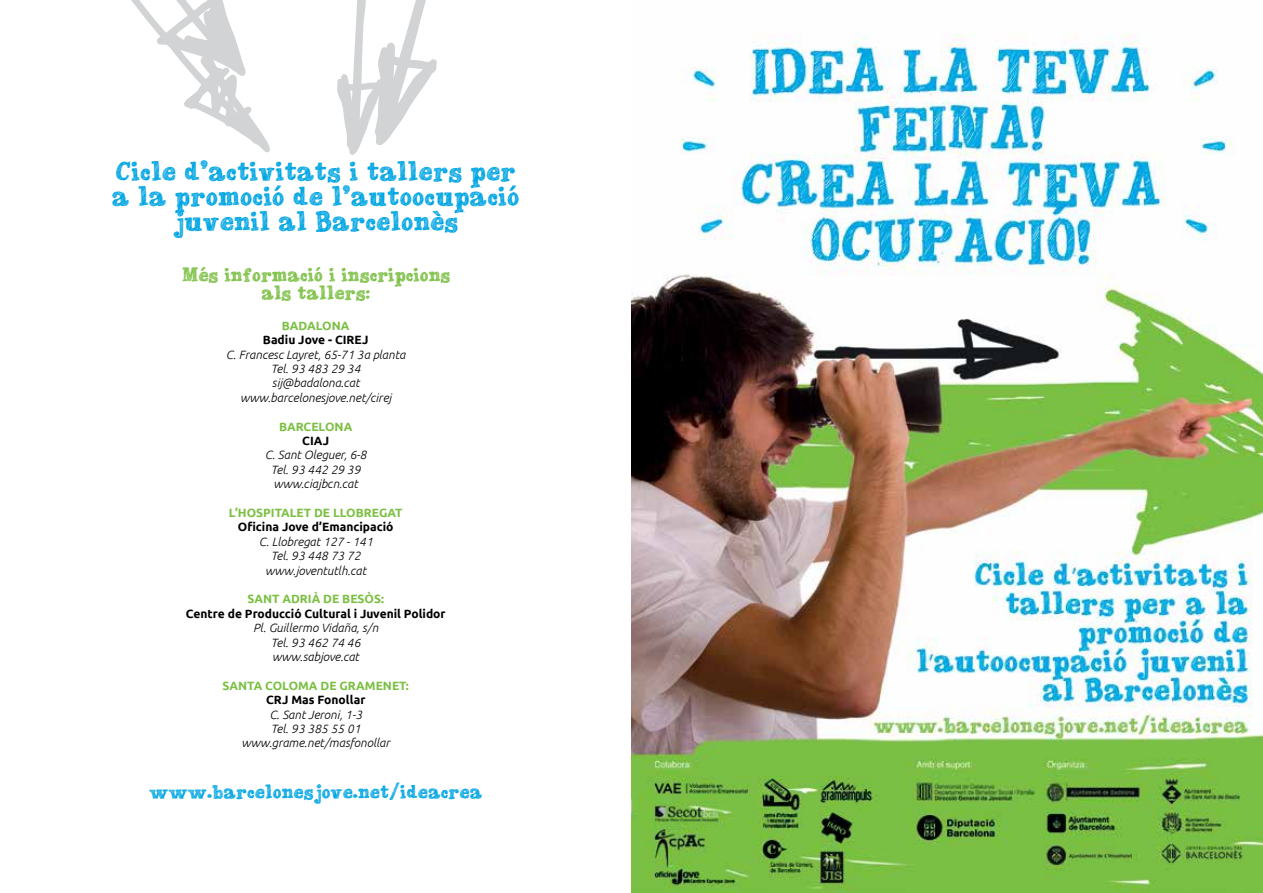
<style>
.page{position:relative;width:1263px;height:893px;background:#fff}
.page>*{position:absolute;margin:0;border:0;box-sizing:border-box;transform-origin:0 0}
.t1{font:21px/25.2px "Peachesen Regalia";color:#00a5e3;text-align:center}
.t2{font:15px/18px "Peachesen Regalia";color:#7bbf43;text-align:center}
.t3{font:15px "Peachesen Regalia";color:#00a5e3}
.t4{font:italic 300 12px/14.4px "Ubuntu";color:#000;text-align:center}
.t5{font:700 12px "Ubuntu";color:#000}
.t6{font:700 12px "Ubuntu";color:#7bbf43}
</style>
<div class="page">
<img style="left:631px;top:33px;width:632px;height:860px">
<svg style="left:131px;top:0;width:139px;height:153px"></svg>
<svg style="left:337px;top:0;width:100px;height:155px"></svg>
<h1 class="t1" style="left:112px;top:160px;width:409px">Cicle d'activitats i tallers per a la promoció de l'autoocupació juvenil al Barcelonès</h1>
<p class="t2" style="left:181px;top:267px;width:271px">Més informació i inscripcions als tallers:</p>
<p class="t6" style="left:282px;top:318px;width:69px">Badalona</p>
<p class="t5" style="left:263px;top:333px;width:107px">Badiu Jove - CIREJ</p>
<p class="t4" style="left:226px;top:347px;width:181px">C. Francesc Layret, 65-71 3a planta<br>Tel. 93 483 29 34 sij@badalona.cat www.barcelonesjove.net/cirej</p>
<p class="t6" style="left:279px;top:419px;width:25px">Barce</p>
<p class="t6" style="left:319px;top:419px;width:35px">lona</p>
<p class="t5" style="left:302px;top:433px;width:28px">CIAJ</p>
<p class="t4" style="left:265px;top:448px;width:103px">C. Sant Oleguer, 6-8<br>Tel. 93 442 29 39 www.ciajbcn.cat</p>
<p class="t6" style="left:229px;top:505px;width:136px">L’Hospitalet de Llobre</p>
<p class="t6" style="left:379px;top:505px;width:25px">gat</p>
<p class="t5" style="left:238px;top:520px;width:157px">Oficina Jove d’Emancipació</p>
<p class="t4" style="left:259px;top:534px;width:116px">C. Llobregat 127 - 141<br>Tel. 93 448 73 72 www.joventutlh.cat</p>
<p class="t6" style="left:247px;top:592px;width:138px">Sant Adrià de Besòs:</p>
<p class="t5" style="left:186px;top:606px;width:261px">Centre de Producció Cultural i Juvenil Polidor</p>
<p class="t4" style="left:253px;top:620px;width:127px">Pl. Guillermo Vidaña, s/n<br>Tel. 93 462 74 46 www.sabjove.cat</p>
<p class="t6" style="left:223px;top:678px;width:188px">Santa Coloma de Gramenet:</p>
<p class="t5" style="left:266px;top:693px;width:101px">CRJ Mas Fonollar</p>
<p class="t4" style="left:242px;top:707px;width:150px">C. Sant Jeroni, 1-3<br>Tel. 93 385 55 01 www.grame.net/masfonollar</p>
<p class="t3" style="left:149px;top:784px;width:335px">www.barcelonesjove.net\ideacrea</p>
</div>
